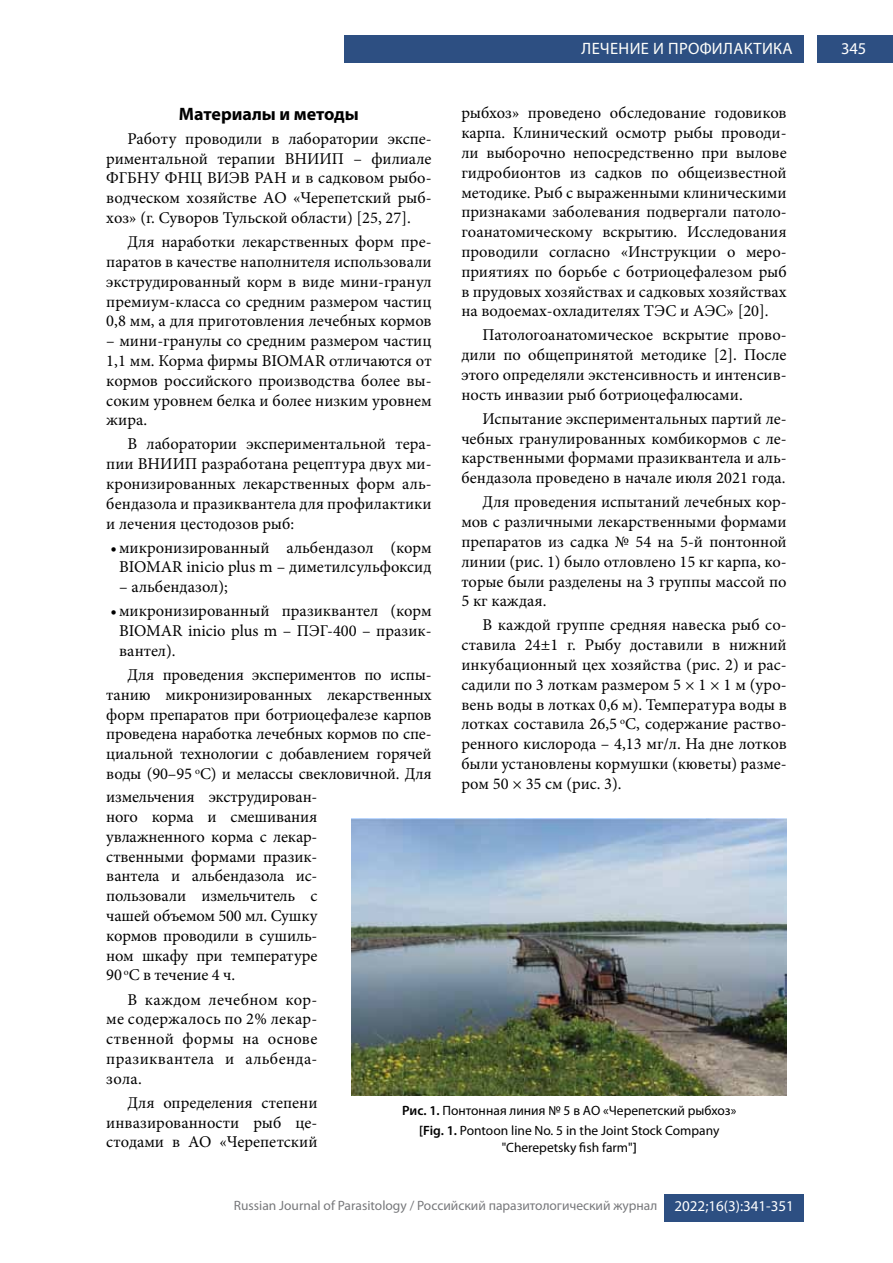
<style>
.page{position:relative;width:893px;height:1263px;background:#fff}
.page>*{position:absolute;margin:0;border:0;box-sizing:border-box;transform-origin:0 0}
.t1{font:700 18px "Myriad Pro";color:#000}
.t2{font:16.5px/19.8px "Minion Pro";color:#000;text-align:justify}
.t3{font:16.5px "Myriad Pro";letter-spacing:.02em;color:#fffffb}
.t4{font:16.5px "Myriad Pro";color:#fff}
.t5{font:15px "Myriad Pro";color:#fff}
.t6{font:13.5px/20.4px "Myriad Pro";color:#000;text-align:center}
.t7{font:13.5px "Myriad Pro";color:#77787b}
.s1{font-weight:600}
</style>
<div class="page">
<div style="left:817px;top:36px;width:76px;height:27px;background:#2d4f82"></div>
<div style="left:344px;top:36px;width:459px;height:27px;background:#2d4f82"></div>
<div style="left:664px;top:1194px;width:139px;height:27px;background:#2d4f82"></div>
<img style="left:352px;top:818px;width:435px;height:278px">
<p class="t3" style="left:582px;top:39px;width:213px">ЛЕЧЕНИЕ И ПРОФИЛАКТИКА</p>
<p class="t2" style="left:461px;top:103px;width:327px">рыбхоз» проведено обследование годовиков карпа. Клинический осмотр рыбы проводи&shy;ли выборочно непосредственно при вылове гидробионтов из садков по общеизвестной методике. Рыб с выраженными клиническими признаками заболевания подвергали патоло&shy;гоанатомическому вскрытию. Исследования проводили согласно «Инструкции о меро&shy;приятиях по борьбе с ботриоцефалезом рыб в прудовых хозяйствах и садковых хозяйствах на водоемах-охладителях ТЭС и АЭС» [20].</p>
<p class="t2" style="left:461px;top:325px;width:327px;text-indent:21px">Патологоанатомическое вскрытие прово&shy;дили по общепринятой методике [2]. После этого определяли экстенсивность и интенсив&shy;ность инвазии рыб ботриоцефалюсами.</p>
<p class="t2" style="left:461px;top:409px;width:327px;text-indent:21px">Испытание экспериментальных партий ле&shy;чебных гранулированных комбикормов с ле&shy;карственными формами празиквантела и аль&shy;бендазола проведено в начале июля 2021 года.</p>
<p class="t2" style="left:461px;top:492px;width:327px;text-indent:21px">Для проведения испытаний лечебных кор&shy;мов с различными лекарственными формами препаратов из садка № 54 на 5-й понтонной линии (рис. 1) было отловлено 15 кг карпа, ко&shy;торые были разделены на 3 группы массой по 5 кг каждая.</p>
<p class="t2" style="left:461px;top:615px;width:327px;text-indent:21px">В каждой группе средняя навеска рыб со&shy;ставила 24±1 г. Рыбу доставили в нижний инкубационный цех хозяйства (рис. 2) и рас&shy;садили по 3 лоткам размером 5 × 1 × 1 м (уро&shy;вень воды в лотках 0,6 м). Температура воды в лотках составила 26,5 <sup>о</sup>С, содержание раство&shy;ренного кислорода – 4,13 мг/л. На дне лотков были установлены кормушки (кюветы) разме&shy;ром 50 × 35 см (рис. 3).</p>
<p class="t1" style="left:179px;top:102px;width:181px">Материалы и методы</p>
<p class="t2" style="left:106px;top:129px;width:327px;text-indent:21px">Работу проводили в лаборатории экспе&shy;риментальной терапии ВНИИП – филиале ФГБНУ ФНЦ ВИЭВ РАН и в садковом рыбо&shy;водческом хозяйстве АО «Черепетский рыб&shy;хоз» (г. Суворов Тульской области) [25, 27].</p>
<p class="t2" style="left:106px;top:232px;width:327px;text-indent:21px">Для наработки лекарственных форм пре&shy;паратов в качестве наполнителя использовали экструдированный корм в виде мини-гранул премиум-класса со средним размером частиц 0,8 мм, а для приготовления лечебных кормов</p>
<p class="t2" style="left:106px;top:331px;width:327px">– мини-гранулы со средним размером частиц 1,1 мм. Корма фирмы BIOMAR отличаются от кормов российского производства более вы&shy;соким уровнем белка и более низким уровнем жира.</p>
<p class="t2" style="left:106px;top:434px;width:327px;text-indent:21px">В лаборатории экспериментальной тера&shy;пии ВНИИП разработана рецептура двух ми&shy;кронизированных лекарственных форм аль&shy;бендазола и празиквантела для профилактики и лечения цестодозов рыб:</p>
<p class="t2" style="left:111px;top:538px;width:323px;text-align:center">• микронизированный альбендазол (корм<br>BIOMAR inicio plus m – диметилсульфоксид</p>
<p class="t2" style="left:119px;top:577px;width:110px">– альбендазол);</p>
<p class="t2" style="left:119px;top:601px;width:314px;text-indent:-8px">• микронизированный празиквантел (корм BIOMAR inicio plus m – ПЭГ-400 – празик&shy;вантел).</p>
<p class="t2" style="left:106px;top:665px;width:327px;text-indent:21px">Для проведения экспериментов по испы&shy;танию микронизированных лекарственных форм препаратов при ботриоцефалезе карпов проведена наработка лечебных кормов по спе&shy;циальной технологии с добавлением горячей воды (90–95 <sup>о</sup>С) и мелассы свекловичной. Для</p>
<p class="t2" style="left:106px;top:787px;width:213px">измельчения экструдирован&shy;ного корма и смешивания увлажненного корма с лекар&shy;ственными формами празик&shy;вантела и альбендазола ис&shy;пользовали измельчитель с чашей объемом 500 мл. Сушку кормов проводили в сушиль&shy;ном шкафу при температуре 90 <sup>о</sup>С в течение 4 ч.</p>
<p class="t2" style="left:106px;top:989px;width:213px;text-indent:21px">В каждом лечебном кор&shy;ме содержалось по 2% лекар&shy;ственной формы на основе празиквантела и альбенда&shy;зола.</p>
<p class="t2" style="left:106px;top:1093px;width:213px;text-indent:21px">Для определения степени инвазированности рыб це&shy;стодами в АО «Черепетский</p>
<p class="t6" style="left:402px;top:1100px;width:336px"><span class="s1">Рис. 1.</span> Понтонная линия № 5 в АО «Черепетский рыбхоз» <span class="s1">[Fig. 1.</span> Pontoon line No. 5 in the Joint Stock Company</p>
<p class="t6" style="left:502px;top:1137px;width:137px">"Cherepetsky fish farm"<span class="s1">]</span></p>
<p class="t7" style="left:234px;top:1197px;width:425px">Russian Journal of Parasitology / Российский паразитологический журнал</p>
<p class="t5" style="left:675px;top:1197px;width:121px">2022;16(3):341-351</p>
<p class="t4" style="left:841px;top:39px;width:27px">345</p>
</div>
